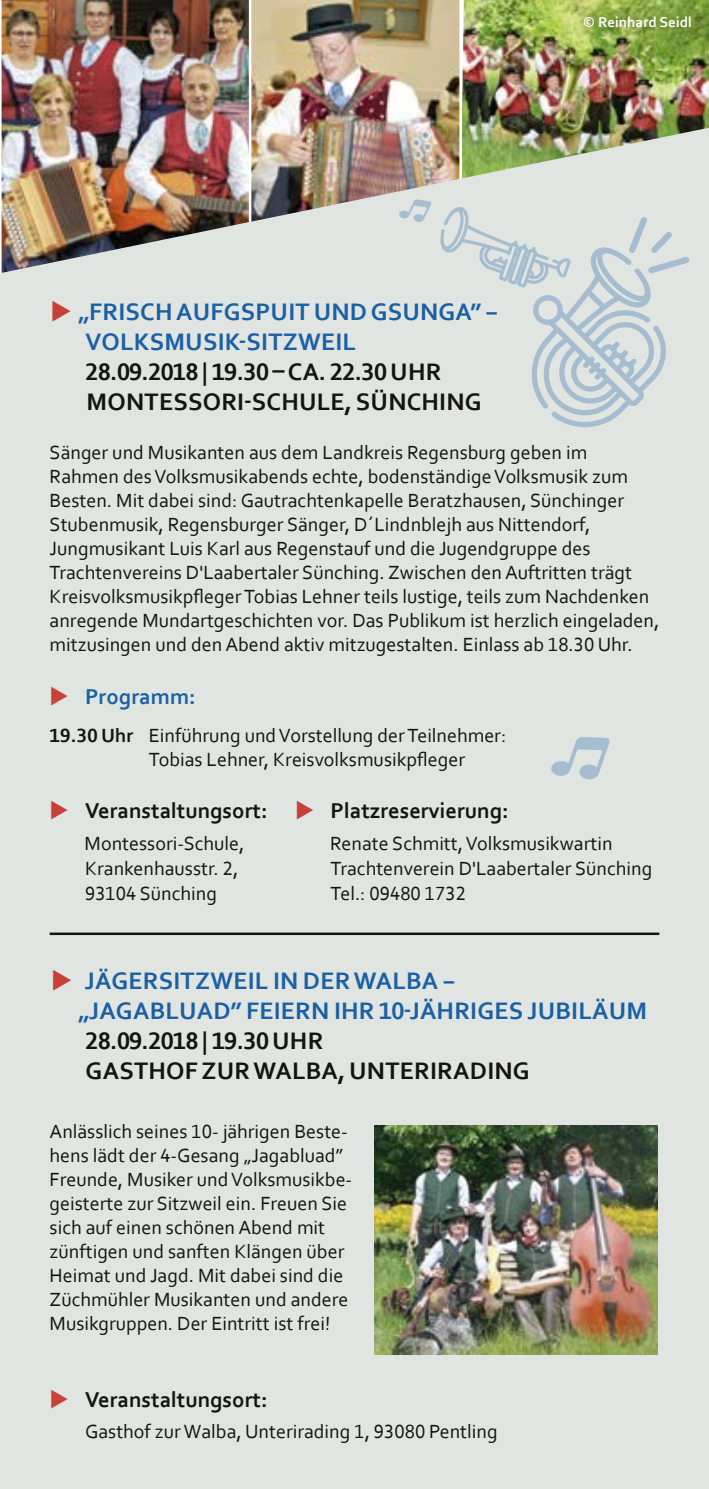
<style>
.page{position:relative;width:709px;height:1489px;background:#fff}
.page>*{position:absolute;margin:0;border:0;box-sizing:border-box;transform-origin:0 0}
.t1{font:700 25px/30px "Corbel";letter-spacing:.01em;color:#1b60a3}
.t2{font:700 25px/30px "Corbel";letter-spacing:.01em;color:#141412}
.t3{font:700 22.5px "Corbel";color:#141412}
.t4{font:700 22.5px "Corbel";color:#1b60a3}
.t5{font:20px/24px "Corbel";color:#141412}
.t6{font:700 15px "Corbel";color:#fff}
.s1{font-weight:700}
</style>
<div class="page">
<img style="left:2px;top:0;width:247px;height:128px">
<img style="left:251px;top:0;width:208px;height:128px">
<img style="left:462px;top:0;width:247px;height:128px">
<div style="left:0;top:128px;width:709px;height:1360px;background:#e0e5e2"></div>
<hr style="left:50px;top:932px;width:609px;height:3px;background:#141412">
<img style="left:374px;top:1125px;width:283px;height:229px">
<svg style="left:440px;top:206px;width:249px;height:221px;background:#d4ddde"></svg>
<svg style="left:398px;top:199px;width:34px;height:23px"></svg>
<svg style="left:550px;top:736px;width:60px;height:44px;background:#c9d5da"></svg>
<div style="left:571px;top:4px;width:132px;height:35px;background:#141412;opacity:.75"></div>
<svg style="left:53px;top:969px;width:18px;height:21px"></svg>
<svg style="left:53px;top:300px;width:18px;height:21px"></svg>
<svg style="left:297px;top:800px;width:16px;height:19px"></svg>
<svg style="left:52px;top:800px;width:16px;height:19px"></svg>
<svg style="left:52px;top:1388px;width:16px;height:19px"></svg>
<svg style="left:52px;top:685px;width:16px;height:19px"></svg>
<p class="t6" style="left:583px;top:12px;width:110px">© Reinhard Seidl</p>
<p class="t1" style="left:78px;top:296px;width:422px">„FRISCH AUFGSPUIT UND GSUNGA” −<br>VOLKSMUSIK-SITZWEIL</p>
<p class="t2" style="left:85px;top:356px;width:398px">28.09.2018 | 19.30 – CA. 22.30 UHR<br>MONTESSORI-SCHULE, SÜNCHING</p>
<p class="t5" style="left:50px;top:440px;width:611px">Sänger und Musikanten aus dem Landkreis Regensburg geben im Rahmen des Volksmusikabends echte, bodenständige Volksmusik zum Besten. Mit dabei sind: Gautrachtenkapelle Beratzhausen, Sünchinger Stubenmusik, Regensburger Sänger, D´Lindnblejh aus Nittendorf, Jungmusikant Luis Karl aus Regenstauf und die Jugendgruppe des Trachtenvereins D'Laabertaler Sünching. Zwischen den Auftritten trägt Kreisvolksmusikpfleger Tobias Lehner teils lustige, teils zum Nachdenken anregende Mundartgeschichten vor. Das Publikum ist herzlich eingeladen, mitzusingen und den Abend aktiv mitzugestalten. Einlass ab 18.30 Uhr.</p>
<p class="t4" style="left:85px;top:682px;width:112px">Programm:</p>
<p class="t5" style="left:149px;top:722px;width:359px;text-indent:-99px"><span class="s1">19.30 Uhr</span> Einführung und Vorstellung der Teilnehmer:<br>Tobias Lehner, Kreisvolksmusikpfleger</p>
<p class="t3" style="left:85px;top:796px;width:184px">Veranstaltungsort:</p>
<p class="t5" style="left:85px;top:830px;width:161px;line-height:25px">Montessori-Schule,<br>Krankenhausstr. 2,<br>93104 Sünching</p>
<p class="t3" style="left:330px;top:796px;width:179px">Platzreservierung:</p>
<p class="t5" style="left:330px;top:830px;width:324px;line-height:25px">Renate Schmitt, Volksmusikwartin<br>Trachtenverein D'Laabertaler Sünching<br>Tel.: 09480 1732</p>
<p class="t1" style="left:78px;top:965px;width:570px">JÄGERSITZWEIL IN DER WALBA −<br>„JAGABLUAD” FEIERN IHR 10-JÄHRIGES JUBILÄUM</p>
<p class="t2" style="left:85px;top:1025px;width:446px">28.09.2018 | 19.30 UHR<br>GASTHOF ZUR WALBA, UNTERIRADING</p>
<p class="t5" style="left:50px;top:1118px;width:304px">Anlässlich seines 10- jährigen Beste‑ hens lädt der 4-Gesang „Jagabluad” Freunde, Musiker und Volksmusikbe‑ geisterte zur Sitzweil ein. Freuen Sie sich auf einen schönen Abend mit zünftigen und sanften Klängen über Heimat und Jagd. Mit dabei sind die Züchmühler Musikanten und andere Musikgruppen. Der Eintritt ist frei!</p>
<p class="t3" style="left:85px;top:1385px;width:184px">Veranstaltungsort:</p>
<p class="t5" style="left:85px;top:1418px;width:414px">Gasthof zur Walba, Unterirading 1, 93080 Pentling</p>
</div>
